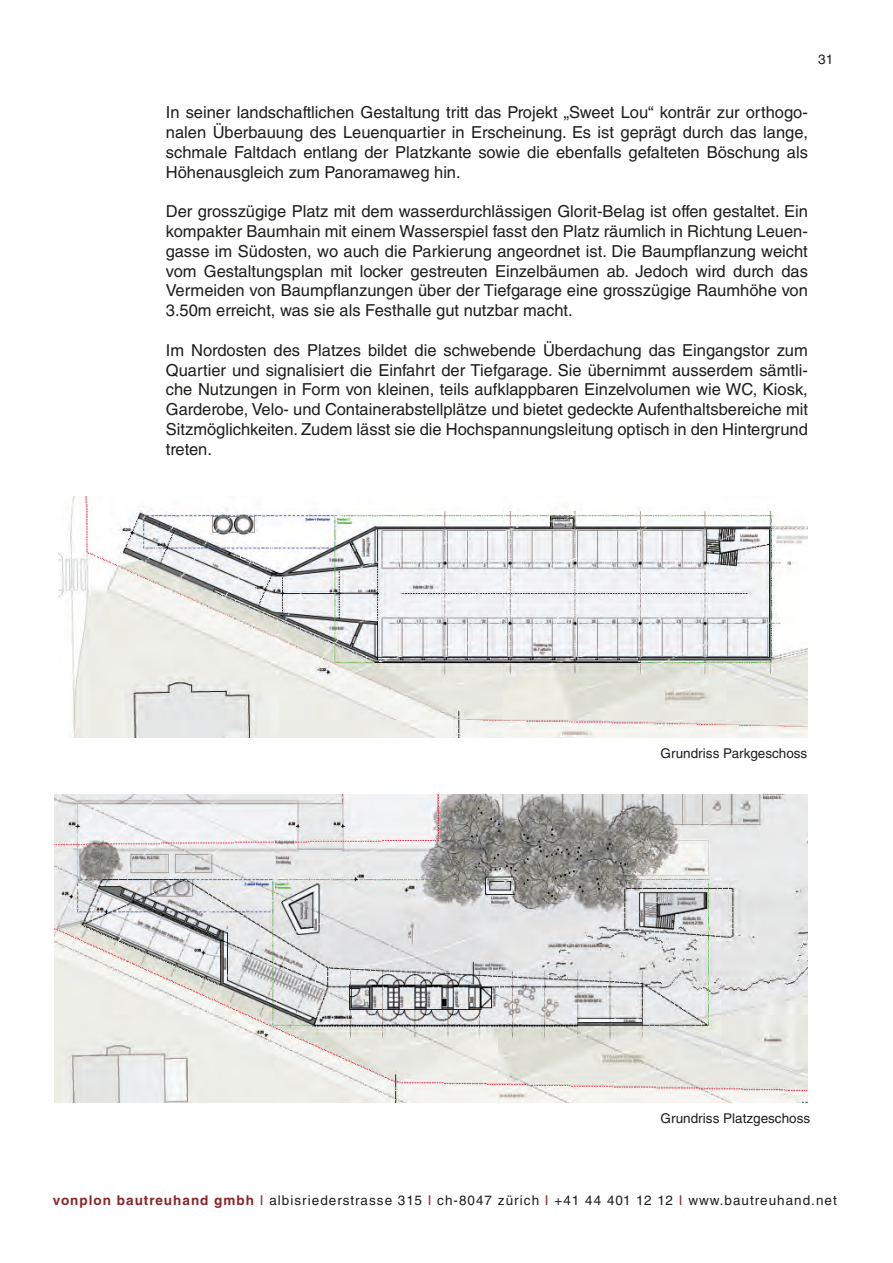
<style>
.page{position:relative;width:893px;height:1263px;background:#fff}
.page>*{position:absolute;margin:0;border:0;box-sizing:border-box;transform-origin:0 0}
.t1{font:16.5px/19.8px "Helvetica LT Std";color:#1d1d1b;text-align:justify}
.t2{font:13.5px "Helvetica LT Std";letter-spacing:.075em;color:#1d1d1b}
.t3{font:13.5px "Helvetica LT Std";color:#1d1d1b}
.t4{font:13.5px "Helvetica LT Std";letter-spacing:.045em;color:#1d1d1b}
.s1{font-weight:700;color:#892528}
.s2{color:#892528}
</style>
<div class="page">
<img style="left:59px;top:496px;width:749px;height:241px">
<img style="left:54px;top:794px;width:754px;height:309px">
<p class="t4" style="left:818px;top:51px;width:17px">31</p>
<p class="t1" style="left:166px;top:102px;width:644px">In seiner landschaftlichen Gestaltung tritt das Projekt „Sweet Lou“ konträr zur orthogo&shy;nalen Überbauung des Leuenquartier in Erscheinung. Es ist geprägt durch das lange, schmale Faltdach entlang der Platzkante sowie die ebenfalls gefalteten Böschung als Höhenausgleich zum Panoramaweg hin.</p>
<p class="t1" style="left:166px;top:201px;width:644px">Der grosszügige Platz mit dem wasserdurchlässigen Glorit-Belag ist offen gestaltet. Ein kompakter Baumhain mit einem Wasserspiel fasst den Platz räumlich in Richtung Leuen&shy;gasse im Südosten, wo auch die Parkierung angeordnet ist. Die Baumpflanzung weicht vom Gestaltungsplan mit locker gestreuten Einzelbäumen ab. Jedoch wird durch das Vermeiden von Baumpflanzungen über der Tiefgarage eine grosszügige Raumhöhe von 3.50m erreicht, was sie als Festhalle gut nutzbar macht.</p>
<p class="t1" style="left:166px;top:340px;width:644px">Im Nordosten des Platzes bildet die schwebende Überdachung das Eingangstor zum Quartier und signalisiert die Einfahrt der Tiefgarage. Sie übernimmt ausserdem sämtli&shy;che Nutzungen in Form von kleinen, teils aufklappbaren Einzelvolumen wie WC, Kiosk, Garderobe, Velo- und Containerabstellplätze und bietet gedeckte Aufenthaltsbereiche mit Sitzmöglichkeiten. Zudem lässt sie die Hochspannungsleitung optisch in den Hintergrund treten.</p>
<p class="t3" style="left:660px;top:745px;width:148px">Grundriss Parkgeschoss</p>
<p class="t3" style="left:660px;top:1110px;width:151px">Grundriss Platzgeschoss</p>
<p class="t2" style="left:53px;top:1192px;width:785px"><span class="s1">vonplon bautreuhand gmbh</span> <span class="s2">I</span> albisriederstrasse 315 <span class="s2">I</span> ch-8047 zürich <span class="s2">I</span> +41 44 401 12 12 <span class="s2">I</span> www.bautreuhand.net</p>
</div>
